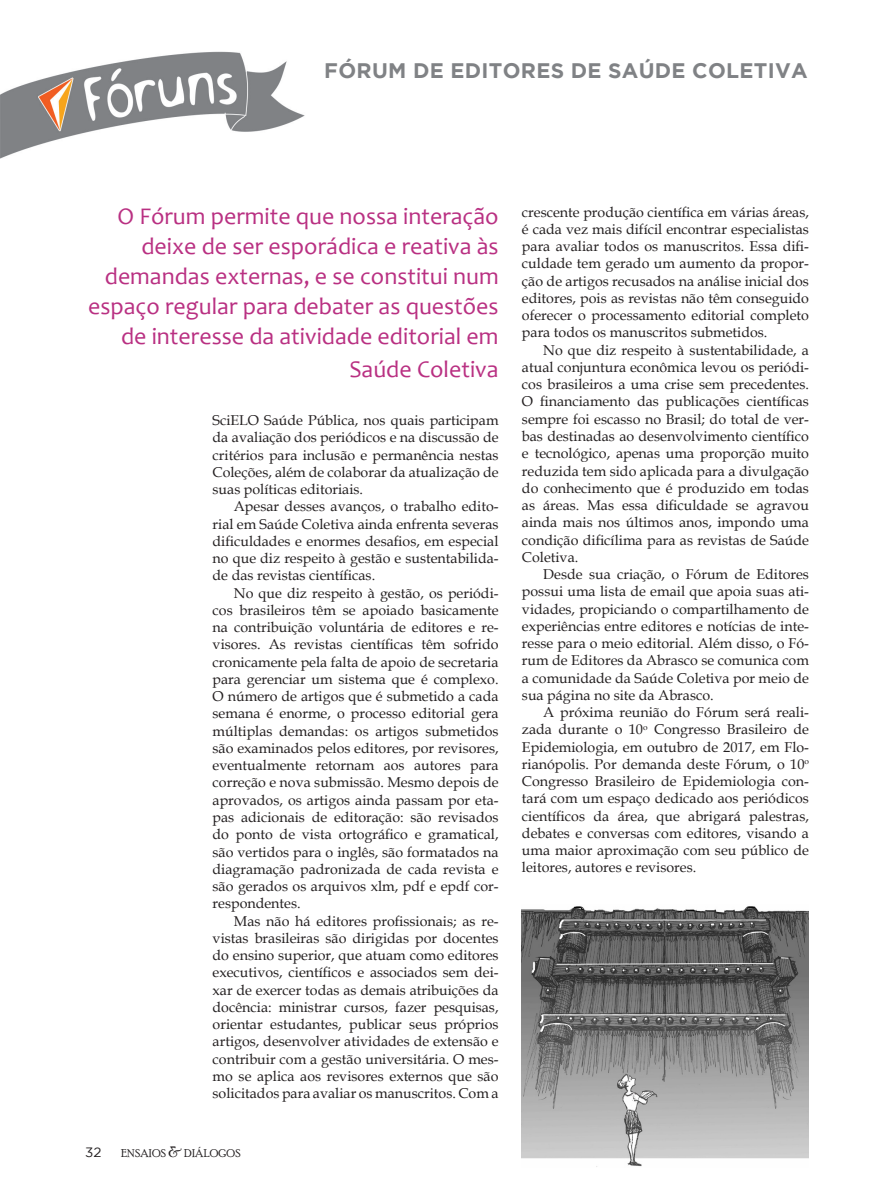
<style>
.page{position:relative;width:893px;height:1191px;background:#fff}
.page>*{position:absolute;margin:0;border:0;box-sizing:border-box;transform-origin:0 0}
.OLHOS{font:24px/30px "Candara";color:#b93082;text-align:right}
.Retranca{font:700 21px "Gotham";letter-spacing:.015em;color:#808285}
.Textos_Revista{font:14.25px/17.2px "Book Antiqua";color:#231f20;text-align:justify}
.t1{font:13.5px "Gotham";color:#231f20}
.t2{font:11.25px "Poor Richard";letter-spacing:.025em;color:#231f20}
.s1{font-size:15px}
</style>
<div class="page">
<img style="left:521px;top:906px;width:287px;height:261px">
<img style="left:0;top:52px;width:305px;height:107px">
<p class="Retranca" style="left:324px;top:58px;width:485px">FÓRUM DE EDITORES DE SAÚDE COLETIVA</p>
<p class="OLHOS" style="left:88px;top:201px;width:412px">O Fórum permite que nossa interação deixe de ser esporádica e reativa às demandas externas, e se constitui num espaço regular para debater as questões de interesse da atividade editorial em</p>
<p class="OLHOS" style="left:349px;top:354px;width:151px">Saúde Coletiva</p>
<p class="Textos_Revista" style="left:213px;top:411px;width:287px">SciELO Saúde Pública, nos quais participam da avaliação dos periódicos e na discussão de critérios para inclusão e permanência nestas Coleções, além de colaborar da atualização de suas políticas editoriais.</p>
<p class="Textos_Revista" style="left:213px;top:497px;width:287px;text-indent:21px">Apesar desses avanços, o trabalho edito&shy;rial em Saúde Coletiva ainda enfrenta severas dificuldades e enormes desafios, em especial no que diz respeito à gestão e sustentabilida&shy;de das revistas científicas.</p>
<p class="Textos_Revista" style="left:213px;top:584px;width:287px;text-indent:21px">No que diz respeito à gestão, os periódi&shy;cos brasileiros têm se apoiado basicamente na contribuição voluntária de editores e re&shy;visores. As revistas científicas têm sofrido cronicamente pela falta de apoio de secretaria para gerenciar um sistema que é complexo.<br>O número de artigos que é submetido a cada semana é enorme, o processo editorial gera múltiplas demandas: os artigos submetidos são examinados pelos editores, por revisores, eventualmente retornam aos autores para correção e nova submissão. Mesmo depois de aprovados, os artigos ainda passam por eta&shy;pas adicionais de editoração: são revisados do ponto de vista ortográfico e gramatical, são vertidos para o inglês, são formatados na diagramação padronizada de cada revista e são gerados os arquivos xlm, pdf e epdf cor&shy;respondentes.</p>
<p class="Textos_Revista" style="left:213px;top:911px;width:287px;text-indent:21px">Mas não há editores profissionais; as re&shy;vistas brasileiras são dirigidas por docentes do ensino superior, que atuam como editores executivos, científicos e associados sem dei&shy;xar de exercer todas as demais atribuições da docência: ministrar cursos, fazer pesquisas, orientar estudantes, publicar seus próprios artigos, desenvolver atividades de extensão e contribuir com a gestão universitária. O mes&shy;mo se aplica aos revisores externos que são solicitados para avaliar os manuscritos. Com a</p>
<p class="t1" style="left:85px;top:1145px;width:18px">32</p>
<p class="t2" style="left:121px;top:1146px;width:121px">ENSAIOS <span class="s1">&amp;</span> DIÁLOGOS</p>
<p class="Textos_Revista" style="left:522px;top:203px;width:289px">crescente produção científica em várias áreas, é cada vez mais difícil encontrar especialistas para avaliar todos os manuscritos. Essa difi&shy;culdade tem gerado um aumento da propor&shy;ção de artigos recusados na análise inicial dos editores, pois as revistas não têm conseguido oferecer o processamento editorial completo para todos os manuscritos submetidos.</p>
<p class="Textos_Revista" style="left:522px;top:341px;width:289px;text-indent:21px">No que diz respeito à sustentabilidade, a atual conjuntura econômica levou os periódi&shy;cos brasileiros a uma crise sem precedentes.<br>O financiamento das publicações científicas sempre foi escasso no Brasil; do total de ver&shy;bas destinadas ao desenvolvimento científico e tecnológico, apenas uma proporção muito reduzida tem sido aplicada para a divulgação do conhecimento que é produzido em todas as áreas. Mas essa dificuldade se agravou ainda mais nos últimos anos, impondo uma condição dificílima para as revistas de Saúde Coletiva.</p>
<p class="Textos_Revista" style="left:522px;top:565px;width:289px;text-indent:21px">Desde sua criação, o Fórum de Editores possui uma lista de email que apoia suas ati&shy;vidades, propiciando o compartilhamento de experiências entre editores e notícias de inte&shy;resse para o meio editorial. Além disso, o Fó&shy;rum de Editores da Abrasco se comunica com a comunidade da Saúde Coletiva por meio de sua página no site da Abrasco.</p>
<p class="Textos_Revista" style="left:522px;top:703px;width:289px;text-indent:21px">A próxima reunião do Fórum será reali&shy;zada durante o 10<sup>o</sup> Congresso Brasileiro de Epidemiologia, em outubro de 2017, em Flo&shy;rianópolis. Por demanda deste Fórum, o 10<sup>o </sup>Congresso Brasileiro de Epidemiologia con&shy;tará com um espaço dedicado aos periódicos científicos da área, que abrigará palestras, debates e conversas com editores, visando a uma maior aproximação com seu público de leitores, autores e revisores.</p>
</div>
